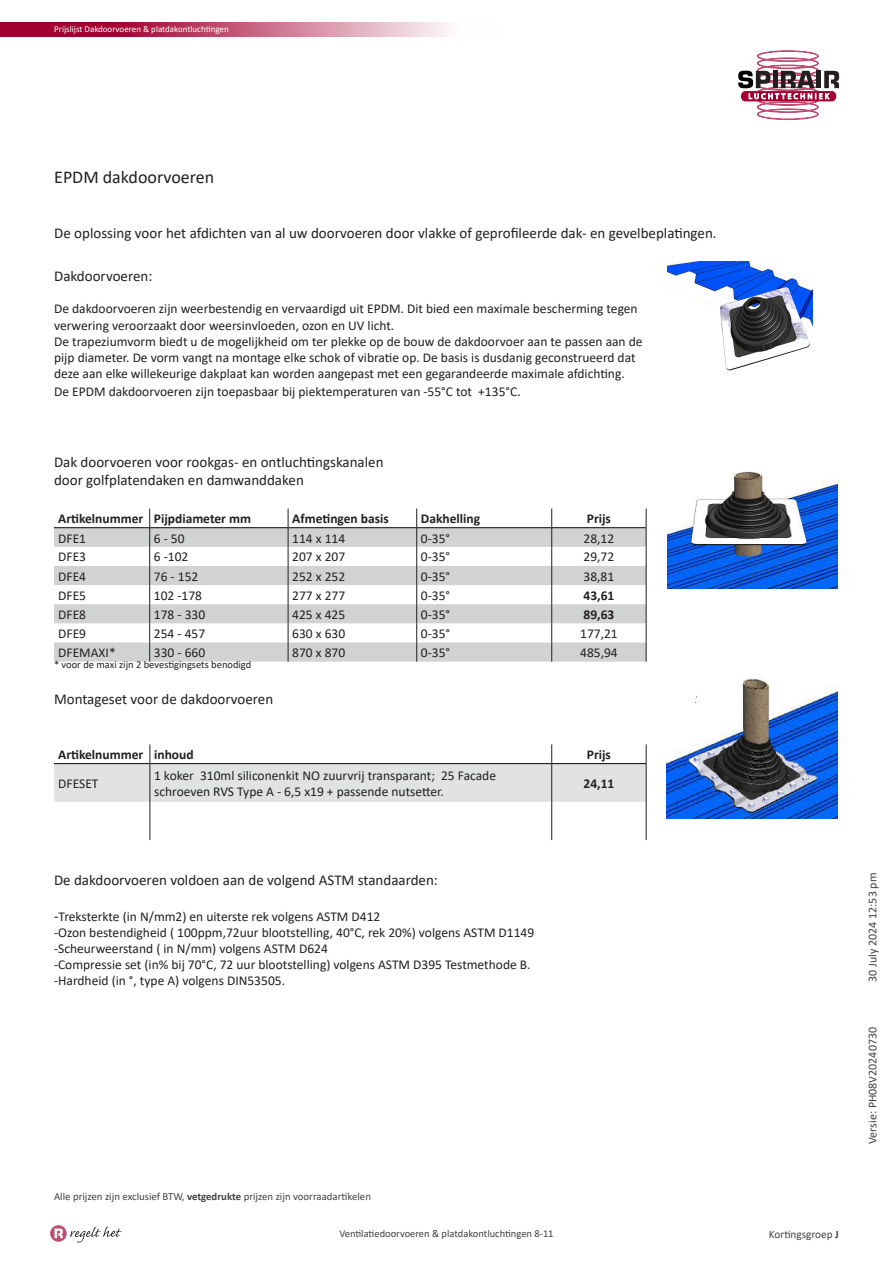
<style>
.page{position:relative;width:893px;height:1263px;background:#fff}
.page>*{position:absolute;margin:0;border:0;box-sizing:border-box;transform-origin:0 0}
.Standaard{font:18px "Calibri";color:#231f20}
.Standaard-2{font:15px "Calibri";color:#231f20}
.KOPTEXT{font:15px "Calibri";color:#231f20}
.Kop_1{font:15px "Calibri";color:#231f20}
.Standaard-3{font:13.5px "Calibri";color:#231f20}
.kop{font:13.5px/16.2px "Calibri";color:#231f20}
.kop-2{font:700 13.5px "Calibri";color:#231f20}
.tabel{font:13.5px "Calibri";color:#231f20}
.Standaard-4{font:700 13.5px "Calibri";color:#231f20}
.t1{font:12px "Calibri";color:#414243}
.t2{font:11.25px "Calibri";color:#414243}
.t3{font:10.8px "Calibri";color:#414243}
.t4{font:10.5px "Calibri";color:#414243}
.Standaard-5{font:10.5px "Calibri";color:#231f20}
.t5{font:9px "Calibri";color:#fff}
.s1{font-family:"Times New Roman";font-size:15px}
.s2{font-size:15px}
.s3{font-weight:700}
</style>
<div class="page">
<svg style="left:54px;top:528px;width:592px;height:134px;fill:#d1d2d4"></svg>
<hr style="left:54px;top:527px;width:96px;height:1px;background:#231f20">
<hr style="left:150px;top:527px;width:138px;height:1px;background:#231f20">
<hr style="left:288px;top:527px;width:129px;height:1px;background:#231f20">
<hr style="left:417px;top:527px;width:135px;height:1px;background:#231f20">
<hr style="left:552px;top:527px;width:94px;height:1px;background:#231f20">
<svg style="left:149px;top:508px;width:1px;height:154px"></svg>
<svg style="left:288px;top:508px;width:1px;height:154px"></svg>
<svg style="left:416px;top:508px;width:1px;height:154px"></svg>
<svg style="left:551px;top:508px;width:1px;height:154px"></svg>
<svg style="left:646px;top:508px;width:1px;height:154px"></svg>
<svg style="left:54px;top:744px;width:593px;height:58px"></svg>
<hr style="left:150px;top:763px;width:1px;height:39px;background:#231f20">
<hr style="left:551px;top:763px;width:1px;height:39px;background:#231f20">
<hr style="left:646px;top:763px;width:1px;height:39px;background:#231f20">
<hr style="left:150px;top:802px;width:1px;height:38px;background:#231f20">
<hr style="left:551px;top:802px;width:1px;height:38px;background:#231f20">
<hr style="left:646px;top:802px;width:1px;height:38px;background:#231f20">
<svg style="left:738px;top:51px;width:101px;height:69px"></svg>
<svg style="left:0;top:22px;width:448px;height:15px;background:#c35a7a"></svg>
<img style="left:667px;top:471px;width:170px;height:117px">
<img style="left:667px;top:678px;width:171px;height:141px">
<svg style="left:50px;top:1225px;width:17px;height:17px"></svg>
<svg style="left:55px;top:1228px;width:8px;height:10px"></svg>
<svg style="left:70px;top:1226px;width:52px;height:16px"></svg>
<img style="left:667px;top:262px;width:146px;height:109px">
<p class="t5" style="left:54px;top:23px;width:176px">Prijslijst Dakdoorvoeren &amp; platdakontluchtingen</p>
<p class="Standaard" style="left:54px;top:165px;width:162px">EPDM dakdoorvoeren</p>
<p class="KOPTEXT" style="left:54px;top:223px;width:664px">De oplossing voor het afdichten van al uw doorvoeren door vlakke of geprofileerde dak- en gevelbeplatingen.</p>
<p class="Kop_1" style="left:54px;top:266px;width:100px">Dakdoorvoeren:</p>
<p class="Standaard-3" style="left:54px;top:300px;width:585px">De dakdoorvoeren zijn weerbestendig en vervaardigd uit EPDM. Dit bied een maximale bescherming tegen</p>
<p class="Standaard-3" style="left:54px;top:316px;width:342px">verwering veroorzaakt door weersinvloeden, ozon en UV licht.</p>
<p class="Standaard-3" style="left:54px;top:332px;width:590px">De trapeziumvorm biedt u de mogelijkheid om ter plekke op de bouw de dakdoorvoer aan te passen aan de</p>
<p class="Standaard-3" style="left:54px;top:348px;width:583px">pijp diameter. De vorm vangt na montage elke schok of vibratie op. De basis is dusdanig geconstrueerd dat</p>
<p class="Standaard-3" style="left:54px;top:364px;width:572px">deze aan elke willekeurige dakplaat kan worden aangepast met een gegarandeerde maximale afdichting.</p>
<p class="Standaard-3" style="left:54px;top:382px;width:468px">De EPDM dakdoorvoeren zijn toepasbaar bij piektemperaturen van -55°C tot +135°C<span class="s1">.</span></p>
<p class="Standaard-2" style="left:54px;top:451px;width:331px">Dak doorvoeren voor rookgas- en ontluchtingskanalen</p>
<p class="Standaard-2" style="left:54px;top:469px;width:251px">door golfplatendaken en damwanddaken</p>
<p class="kop-2" style="left:58px;top:509px;width:87px">Artikelnummer</p>
<p class="kop-2" style="left:154px;top:509px;width:99px">Pijpdiameter mm</p>
<p class="kop-2" style="left:292px;top:509px;width:98px">Afmetingen basis</p>
<p class="kop-2" style="left:421px;top:509px;width:61px">Dakhelling</p>
<p class="kop-2" style="left:587px;top:509px;width:26px">Prijs</p>
<p class="kop" style="left:58px;top:530px;width:29px">DFE1</p>
<p class="kop" style="left:154px;top:530px;width:32px">6 - 50</p>
<p class="kop" style="left:292px;top:530px;width:55px">114 x 114</p>
<p class="kop" style="left:421px;top:530px;width:31px">0-35°</p>
<p class="kop" style="left:584px;top:530px;width:32px">28,12</p>
<p class="kop" style="left:58px;top:548px;width:29px">DFE3</p>
<p class="tabel" style="left:154px;top:548px;width:36px">6 -102</p>
<p class="kop" style="left:292px;top:548px;width:55px">207 x 207</p>
<p class="kop" style="left:421px;top:548px;width:31px">0-35°</p>
<p class="Standaard-3" style="left:584px;top:548px;width:32px">29,72</p>
<p class="kop" style="left:58px;top:568px;width:29px">DFE4</p>
<p class="tabel" style="left:154px;top:567px;width:46px">76 - 152</p>
<p class="kop" style="left:292px;top:568px;width:55px">252 x 252</p>
<p class="kop" style="left:421px;top:568px;width:31px">0-35°</p>
<p class="Standaard-3" style="left:584px;top:567px;width:32px">38,81</p>
<p class="kop" style="left:58px;top:587px;width:29px">DFE5</p>
<p class="tabel" style="left:154px;top:586px;width:50px">102 -178</p>
<p class="kop" style="left:292px;top:587px;width:55px">277 x 277</p>
<p class="kop" style="left:421px;top:587px;width:31px">0-35°</p>
<p class="Standaard-4" style="left:583px;top:586px;width:32px">43,61</p>
<p class="kop" style="left:58px;top:606px;width:29px">DFE8</p>
<p class="tabel" style="left:154px;top:605px;width:53px">178 - 330</p>
<p class="kop" style="left:292px;top:606px;width:55px">425 x 425</p>
<p class="kop" style="left:421px;top:606px;width:31px">0-35°</p>
<p class="Standaard-4" style="left:583px;top:605px;width:32px">89,63</p>
<p class="kop" style="left:58px;top:625px;width:29px">DFE9</p>
<p class="tabel" style="left:154px;top:624px;width:53px">254 - 457</p>
<p class="kop" style="left:292px;top:625px;width:55px">630 x 630</p>
<p class="kop" style="left:421px;top:625px;width:31px">0-35°</p>
<p class="Standaard-3" style="left:580px;top:624px;width:39px">177,21</p>
<p class="kop" style="left:58px;top:644px;width:59px">DFEMAXI*</p>
<p class="tabel" style="left:154px;top:643px;width:53px">330 - 660</p>
<p class="kop" style="left:292px;top:644px;width:55px">870 x 870</p>
<p class="kop" style="left:421px;top:644px;width:31px">0-35°</p>
<p class="Standaard-3" style="left:580px;top:643px;width:39px">485,94</p>
<p class="Standaard-5" style="left:54px;top:657px;width:199px">* voor de maxi zijn 2 bevestigingsets benodigd</p>
<p class="Standaard-2" style="left:54px;top:689px;width:221px">Montageset voor de dakdoorvoeren</p>
<p class="kop-2" style="left:58px;top:745px;width:87px">Artikelnummer</p>
<p class="kop-2" style="left:154px;top:745px;width:41px">inhoud</p>
<p class="kop-2" style="left:587px;top:745px;width:26px">Prijs</p>
<p class="kop" style="left:58px;top:775px;width:42px">DFESET</p>
<p class="kop" style="left:154px;top:767px;width:343px">1 koker 310ml siliconenkit NO zuurvrij transparant; 25 Facade schroeven RVS Type A - 6,5 x19 + passende nutsetter.</p>
<p class="kop-2" style="left:583px;top:774px;width:32px">24,11</p>
<p class="Kop_1" style="left:54px;top:869px;width:385px">De dakdoorvoeren voldoen aan de volgend ASTM standaarden:</p>
<p class="Standaard-3" style="left:54px;top:907px;width:328px"><span class="s2">-</span>Treksterkte (in N/mm2) en uiterste rek volgens ASTM D412</p>
<p class="Standaard-3" style="left:54px;top:923px;width:482px">-Ozon bestendigheid ( 100ppm,72uur blootstelling, 40°C, rek 20%) volgens ASTM D1149</p>
<p class="Standaard-3" style="left:54px;top:939px;width:275px">-Scheurweerstand ( in N/mm) volgens ASTM D624</p>
<p class="Standaard-3" style="left:54px;top:955px;width:478px">-Compressie set (in% bij 70°C, 72 uur blootstelling) volgens ASTM D395 Testmethode B.</p>
<p class="Standaard-3" style="left:54px;top:971px;width:233px">-Hardheid (in °, type A) volgens DIN53505.</p>
<p class="t3" style="left:54px;top:1189px;width:319px">Alle prijzen zijn exclusief BTW, <span class="s3">vetgedrukte</span> prijzen zijn voorraadartikelen</p>
<p class="t4" style="left:339px;top:1226px;width:216px">Ventilatiedoorvoeren &amp; platdakontluchtingen 8-11</p>
<p class="t1" style="left:864px;top:982px;width:111px;rotate:-90deg">30 July 2024 12:53 pm</p>
<p class="t1" style="left:864px;top:1144px;width:118px;rotate:-90deg">Versie: PH08V20240730</p>
<p class="t2" style="left:769px;top:1226px;width:72px">Kortingsgroep <span class="s3">J</span></p>
</div>
